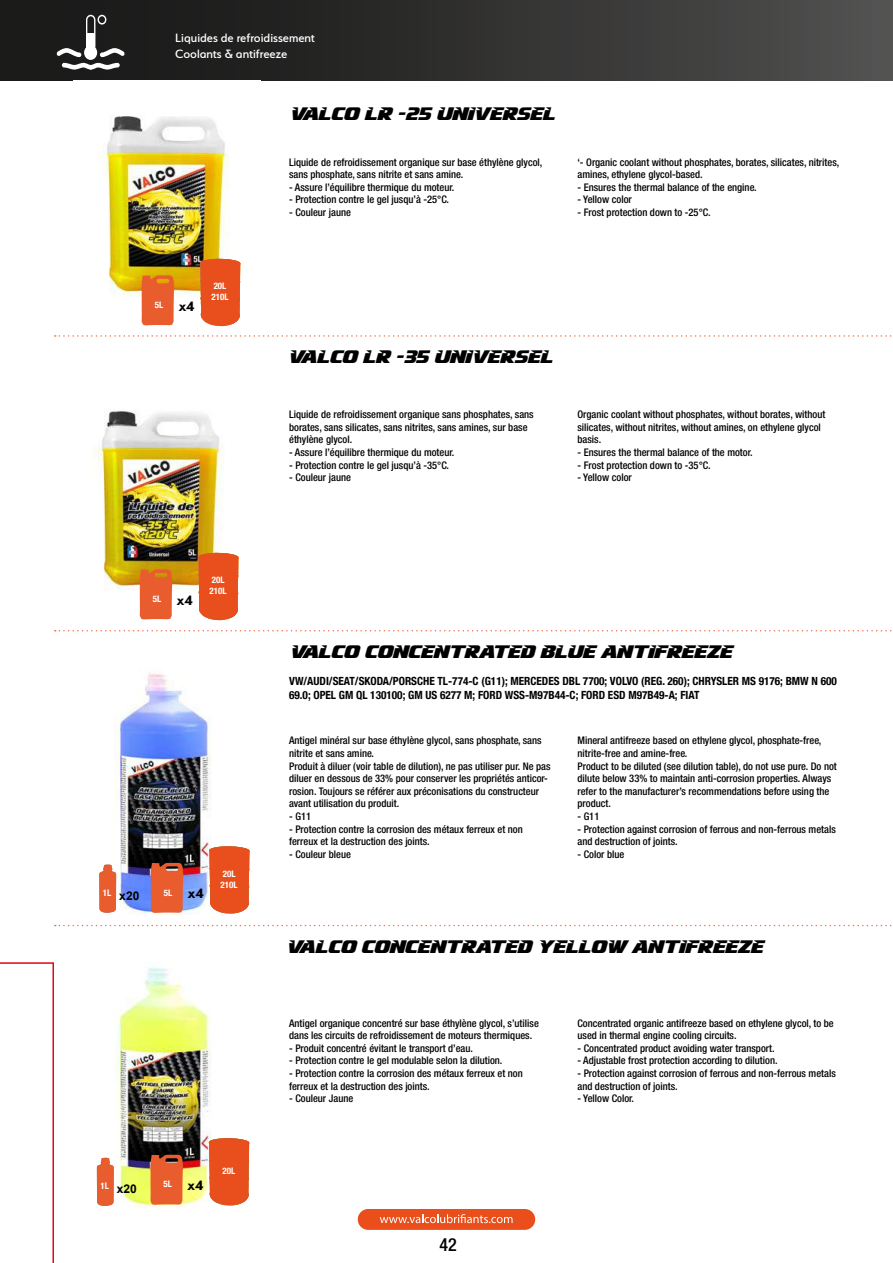
<style>
.page{position:relative;width:893px;height:1263px;background:#fff}
.page>*{position:absolute;margin:0;border:0;box-sizing:border-box;transform-origin:0 0}
.t1{font:18px "Infinite Justice";color:#000}
.t2{font:500 condensed 18px "Helvetica Neue LT Com";color:#000}
.t3{font:500 13.5px/16.2px "Serenity";color:#fff}
.t4{font:700 12px "Arial";color:#000}
.t5{font:700 condensed 11.25px/13.5px "Helvetica Neue LT Com";color:#000}
.t6{font:500 condensed 10.5px/12.6px "Helvetica Neue LT Com";color:#000}
.t7{font:700 condensed 9px/10.8px "Helvetica Neue LT Com";color:#fff}
.s1{font-family:"Serenity";font-stretch:normal;font-size:15.15px;color:#000}
</style>
<div class="page">
<div style="left:358px;top:1209px;width:177px;height:21px;background:#e94e1b;border-radius:10px"></div>
<svg style="left:380px;top:1214px;width:133px;height:9px"></svg>
<div style="left:0;top:0;width:893px;height:81px;background:linear-gradient(to right,#121212,#4f4e4e)"></div>
<hr style="left:892px;top:0;width:1px;height:81px;background:#545453">
<svg style="left:55px;top:335px;width:837px;height:2px"></svg>
<svg style="left:55px;top:630px;width:837px;height:1px"></svg>
<svg style="left:55px;top:925px;width:837px;height:1px"></svg>
<img style="left:114px;top:673px;width:98px;height:242px">
<img style="left:92px;top:410px;width:133px;height:211px">
<svg style="left:140px;top:569px;width:32px;height:50px;background:#e6602d"></svg>
<svg style="left:198px;top:553px;width:41px;height:67px;background:#e85b2b"></svg>
<svg style="left:99px;top:865px;width:17px;height:48px"></svg>
<svg style="left:62px;top:63px;width:58px;height:7px"></svg>
<div style="left:84px;top:45px;width:13px;height:15px;background:#fff;border-radius:50%"></div>
<svg style="left:56px;top:15px;width:69px;height:42px"></svg>
<img style="left:97px;top:116px;width:133px;height:211px">
<svg style="left:141px;top:275px;width:33px;height:50px;background:#e76430"></svg>
<svg style="left:200px;top:259px;width:41px;height:67px;background:#e85b2b"></svg>
<svg style="left:151px;top:863px;width:32px;height:50px;background:#e05d32"></svg>
<svg style="left:209px;top:846px;width:41px;height:68px;background:#e85e2f"></svg>
<img style="left:114px;top:967px;width:98px;height:241px">
<svg style="left:97px;top:1158px;width:17px;height:48px"></svg>
<svg style="left:150px;top:1155px;width:33px;height:50px;background:#de5e30"></svg>
<svg style="left:209px;top:1138px;width:41px;height:67px;background:#e85c2c"></svg>
<svg style="left:0;top:962px;width:54px;height:301px"></svg>
<p class="t3" style="left:175px;top:30px;width:141px">Liquides de refroidissement<br>Coolants &amp; antifreeze</p>
<h1 class="t1" style="left:289px;top:104px;width:267px">VALCO LR -25 UNIVERSEL</h1>
<p class="t6" style="left:289px;top:155px;width:255px">Liquide de refroidissement organique sur base éthylène glycol, sans phosphate, sans nitrite et sans amine.</p>
<p class="t6" style="left:289px;top:181px;width:167px">- Assure l’équilibre thermique du moteur.</p>
<p class="t6" style="left:289px;top:193px;width:161px">- Protection contre le gel jusqu’à -25°C.</p>
<p class="t6" style="left:289px;top:206px;width:63px">- Couleur jaune</p>
<p class="t6" style="left:577px;top:155px;width:263px">‘- Organic coolant without phosphates, borates, silicates, nitrites, amines, ethylene glycol-based.</p>
<p class="t6" style="left:577px;top:181px;width:181px">- Ensures the thermal balance of the engine.</p>
<p class="t6" style="left:577px;top:193px;width:56px">- Yellow color</p>
<p class="t6" style="left:577px;top:206px;width:135px">- Frost protection down to -25°C.</p>
<p class="t7" style="left:155px;top:299px;width:42px">5L <span class="s1">x4</span></p>
<p class="t7" style="left:211px;top:281px;width:19px">20L<br>210L</p>
<h1 class="t1" style="left:288px;top:347px;width:266px">VALCO LR -35 UNIVERSEL</h1>
<p class="t6" style="left:289px;top:408px;width:246px">Liquide de refroidissement organique sans phosphates, sans borates, sans silicates, sans nitrites, sans amines, sur base éthylène glycol.</p>
<p class="t6" style="left:289px;top:446px;width:167px">- Assure l’équilibre thermique du moteur.</p>
<p class="t6" style="left:289px;top:458px;width:161px">- Protection contre le gel jusqu’à -35°C.</p>
<p class="t6" style="left:289px;top:471px;width:63px">- Couleur jaune</p>
<p class="t6" style="left:577px;top:408px;width:249px">Organic coolant without phosphates, without borates, without silicates, without nitrites, without amines, on ethylene glycol basis.</p>
<p class="t6" style="left:577px;top:446px;width:177px">- Ensures the thermal balance of the motor.</p>
<p class="t6" style="left:577px;top:458px;width:135px">- Frost protection down to -35°C.</p>
<p class="t6" style="left:577px;top:471px;width:56px">- Yellow color</p>
<p class="t7" style="left:153px;top:593px;width:42px">5L <span class="s1">x4</span></p>
<p class="t7" style="left:210px;top:575px;width:19px">20L<br>210L</p>
<p class="t4" style="left:103px;top:887px;width:38px"><sup>1L</sup> x20</p>
<p class="t7" style="left:164px;top:887px;width:42px">5L <span class="s1">x4</span></p>
<p class="t7" style="left:221px;top:868px;width:19px">20L<br>210L</p>
<p class="t4" style="left:101px;top:1180px;width:38px"><sup>1L</sup> x20</p>
<p class="t7" style="left:164px;top:1179px;width:42px">5L <span class="s1">x4</span></p>
<p class="t7" style="left:222px;top:1165px;width:14px">20L</p>
<h1 class="t1" style="left:289px;top:642px;width:444px">VALCO CONCENTRATED BLUE ANTIFREEZE</h1>
<p class="t5" style="left:289px;top:674px;width:549px">VW/AUDI/SEAT/SKODA/PORSCHE TL-774-C (G11); MERCEDES DBL 7700; VOLVO (REG. 260); CHRYSLER MS 9176; BMW N 600<br>69.0; OPEL GM QL 130100; GM US 6277 M; FORD WSS-M97B44-C; FORD ESD M97B49-A; FIAT</p>
<p class="t6" style="left:289px;top:734px;width:263px">Antigel minéral sur base éthylène glycol, sans phosphate, sans nitrite et sans amine.<br>Produit à diluer (voir table de dilution), ne pas utiliser pur. Ne pas diluer en dessous de 33% pour conserver les propriétés anticor&shy;rosion. Toujours se référer aux préconisations du constructeur avant utilisation du produit.</p>
<p class="t6" style="left:289px;top:810px;width:23px">- G11</p>
<p class="t6" style="left:289px;top:822px;width:235px">- Protection contre la corrosion des métaux ferreux et non ferreux et la destruction des joints.</p>
<p class="t6" style="left:289px;top:848px;width:63px">- Couleur bleue</p>
<p class="t6" style="left:577px;top:734px;width:261px">Mineral antifreeze based on ethylene glycol, phosphate-free, nitrite-free and amine-free.<br>Product to be diluted (see dilution table), do not use pure. Do not dilute below 33% to maintain anti-corrosion properties. Always refer to the manufacturer’s recommendations before using the product.</p>
<p class="t6" style="left:577px;top:810px;width:23px">- G11</p>
<p class="t6" style="left:577px;top:822px;width:260px">- Protection against corrosion of ferrous and non-ferrous metals and destruction of joints.</p>
<p class="t6" style="left:577px;top:848px;width:48px">- Color blue</p>
<h1 class="t1" style="left:286px;top:937px;width:478px">VALCO CONCENTRATED YELLOW ANTIFREEZE</h1>
<p class="t6" style="left:289px;top:1016px;width:251px">Antigel organique concentré sur base éthylène glycol, s’utilise dans les circuits de refroidissement de moteurs thermiques.</p>
<p class="t6" style="left:289px;top:1042px;width:185px">- Produit concentré évitant le transport d’eau.</p>
<p class="t6" style="left:289px;top:1054px;width:215px">- Protection contre le gel modulable selon la dilution.</p>
<p class="t6" style="left:289px;top:1067px;width:235px">- Protection contre la corrosion des métaux ferreux et non ferreux et la destruction des joints.</p>
<p class="t6" style="left:289px;top:1092px;width:66px">- Couleur Jaune</p>
<p class="t6" style="left:577px;top:1016px;width:258px">Concentrated organic antifreeze based on ethylene glycol, to be used in thermal engine cooling circuits.</p>
<p class="t6" style="left:577px;top:1042px;width:199px">- Concentrated product avoiding water transport.</p>
<p class="t6" style="left:577px;top:1054px;width:202px">- Adjustable frost protection according to dilution.</p>
<p class="t6" style="left:577px;top:1067px;width:260px">- Protection against corrosion of ferrous and non-ferrous metals and destruction of joints.</p>
<p class="t6" style="left:577px;top:1092px;width:58px">- Yellow Color.</p>
<h1 class="t2" style="left:439px;top:1234px;width:19px">42</h1>
</div>
